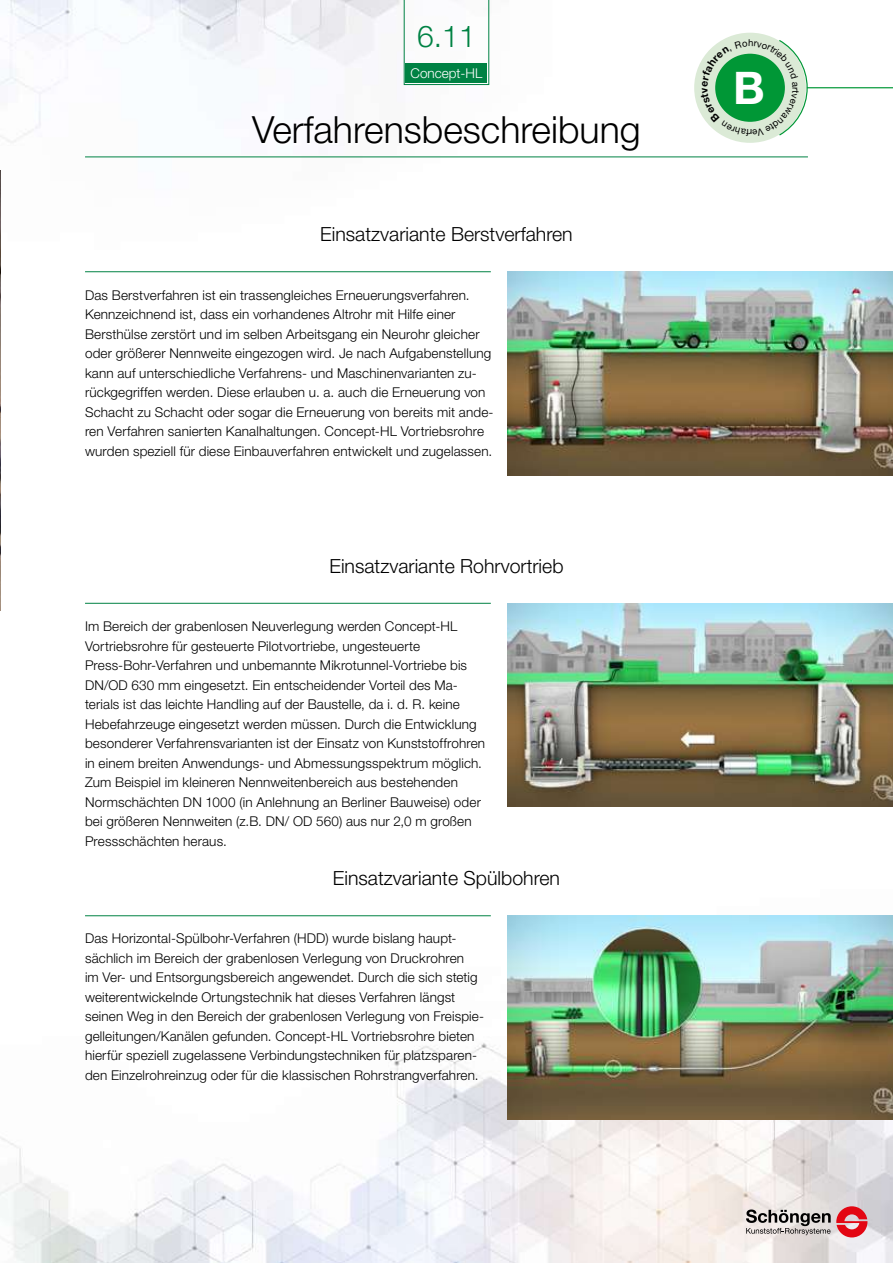
<style>
.page{position:relative;width:893px;height:1263px;background:#fff}
.page>*{position:absolute;margin:0;border:0;box-sizing:border-box;transform-origin:0 0}
.t1{font:700 45px "Helvetica Neue LT Pro";color:#fff}
.t2{font:300 37.5px "Helvetica Neue LT Pro";color:#000}
.t3{font:300 30px "Helvetica Neue LT Pro";color:#008244}
.t4{font:300 19.5px "Helvetica Neue LT Pro";color:#000}
.t5{font:300 13.5px/19.5px "Helvetica Neue LT Pro";letter-spacing:.01em;color:#000}
.t6{font:300 13.5px "Helvetica Neue LT Pro";color:#fff}
</style>
<div class="page">
<img style="left:0;top:0;width:893px;height:1263px">
<svg style="left:404px;top:0;width:85px;height:85px"></svg>
<div style="left:406px;top:63px;width:81px;height:20px;background:#008244"></div>
<div style="left:232px;top:96px;width:429px;height:76px;background:#fff"></div>
<hr style="left:85px;top:157px;width:723px;height:1px;background:#008244">
<img style="left:508px;top:271px;width:385px;height:204px">
<img style="left:508px;top:603px;width:385px;height:204px">
<img style="left:508px;top:915px;width:385px;height:204px">
<hr style="left:85px;top:271px;width:406px;height:1px;background:#008244">
<hr style="left:85px;top:603px;width:406px;height:1px;background:#008244">
<hr style="left:85px;top:915px;width:406px;height:1px;background:#008244">
<img style="left:0;top:678px;width:1px;height:440px">
<img style="left:0;top:170px;width:1px;height:441px">
<div style="left:694px;top:33px;width:112px;height:110px;border:21px solid #dbead6;border-radius:50%"></div>
<svg style="left:746px;top:1206px;width:121px;height:31px"></svg>
<hr style="left:807px;top:87px;width:86px;height:1px;background:#009736">
<svg style="left:701px;top:39px;width:107px;height:98px"></svg>
<h3 class="t3" style="left:417px;top:18px;width:60px">6.11</h3>
<p class="t6" style="left:411px;top:65px;width:73px">Concept-HL</p>
<h2 class="t2" style="left:252px;top:107px;width:390px">Verfahrensbeschreibung</h2>
<h3 class="t4" style="left:320px;top:222px;width:254px">Einsatzvariante Berstverfahren</h3>
<p class="t5" style="left:85px;top:285px;width:410px">Das Berstverfahren ist ein trassengleiches Erneuerungsverfahren.<br>Kennzeichnend ist, dass ein vorhandenes Altrohr mit Hilfe einer Bersthülse zerstört und im selben Arbeitsgang ein Neurohr gleicher oder größerer Nennweite eingezogen wird. Je nach Aufgabenstellung kann auf unterschiedliche Verfahrens- und Maschinenvarianten zu&shy;rückgegriffen werden. Diese erlauben u. a. auch die Erneuerung von Schacht zu Schacht oder sogar die Erneuerung von bereits mit ande&shy;ren Verfahren sanierten Kanalhaltungen. Concept-HL Vortriebsrohre wurden speziell für diese Einbauverfahren entwickelt und zugelassen.</p>
<h3 class="t4" style="left:329px;top:554px;width:236px">Einsatzvariante Rohrvortrieb</h3>
<p class="t5" style="left:85px;top:616px;width:402px">Im Bereich der grabenlosen Neuverlegung werden Concept-HL Vortriebsrohre für gesteuerte Pilotvortriebe, ungesteuerte Press-Bohr-Verfahren und unbemannte Mikrotunnel-Vortriebe bis DN/OD 630 mm eingesetzt. Ein entscheidender Vorteil des Ma&shy;terials ist das leichte Handling auf der Baustelle, da i. d. R. keine Hebefahrzeuge eingesetzt werden müssen. Durch die Entwicklung besonderer Verfahrensvarianten ist der Einsatz von Kunststoffrohren in einem breiten Anwendungs- und Abmessungsspektrum möglich.<br>Zum Beispiel im kleineren Nennweitenbereich aus bestehenden Normschächten DN 1000 (in Anlehnung an Berliner Bauweise) oder bei größeren Nennweiten (z.B. DN/ OD 560) aus nur 2,0 m großen Pressschächten heraus.</p>
<h3 class="t4" style="left:333px;top:866px;width:229px">Einsatzvariante Spülbohren</h3>
<p class="t5" style="left:85px;top:928px;width:401px">Das Horizontal-Spülbohr-Verfahren (HDD) wurde bislang haupt&shy;sächlich im Bereich der grabenlosen Verlegung von Druckrohren<br>im Ver- und Entsorgungsbereich angewendet. Durch die sich stetig weiterentwickelnde Ortungstechnik hat dieses Verfahren längst seinen Weg in den Bereich der grabenlosen Verlegung von Freispie&shy;gelleitungen/Kanälen gefunden. Concept-HL Vortriebsrohre bieten hierfür speziell zugelassene Verbindungstechniken für platzsparen&shy;den Einzelrohreinzug oder für die klassischen Rohrstrangverfahren.</p>
<h1 class="t1" style="left:733px;top:60px;width:33px">B</h1>
</div>
